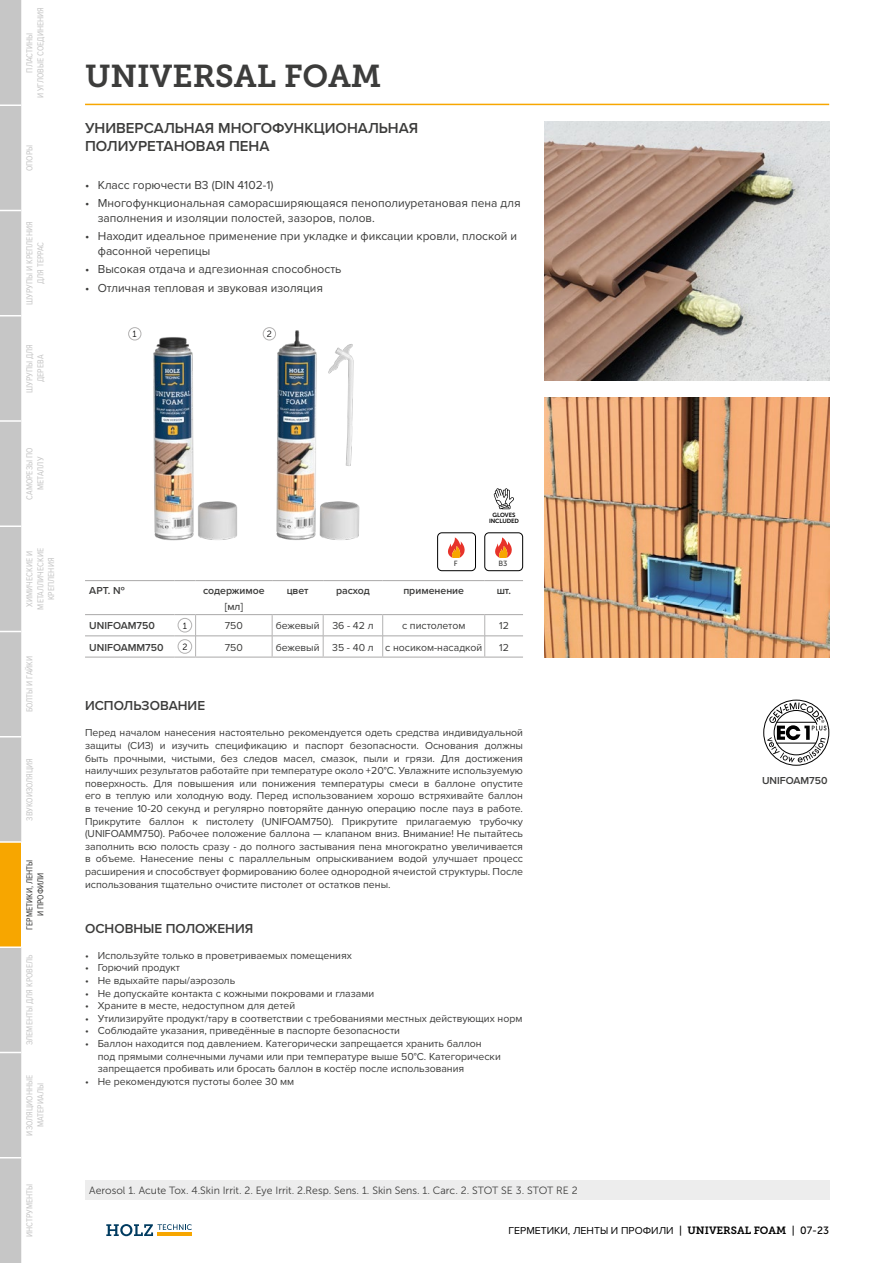
<style>
.page{position:relative;width:893px;height:1263px;background:#fff}
.page>*{position:absolute;margin:0;border:0;box-sizing:border-box;transform-origin:0 0}
.HEAD_CAP_9{font:31.5px "Museo Slab 700";color:#3c3c3b}
.SUBHEAD_CAP_12{font:600 15px/18px "Proxima Nova";color:#3c3c3b}
.TITOLO{font:600 13.5px "Proxima Nova";color:#3c3c3b}
.t1{font:12px/14.4px "Proxima Nova";color:#3c3c3b}
.Body{font:10.5px/12.6px "Proxima Nova";color:#3c3c3b;text-align:justify}
.nota_riquadro_grigio{font:10.5px "Museo Sans 300";color:#3c3c3b}
.TABLE_BODY_CENTRED{font:10.5px "Proxima Nova";color:#3c3c3b}
.t2{font:10.5px "Proxima Nova";color:#000}
.TABLE_HEAD_SX{font:600 10.5px "Proxima Nova";color:#3c3c3b}
.TABLE_HEAD_CENTRO{font:600 10.5px "Proxima Nova";color:#3c3c3b}
.TABLE_HEAD_UNITA{font:500 10.5px "Proxima Nova";color:#3c3c3b}
.t3{font:9px/10.8px "Proxima Nova Cond";color:#c6c6c6;text-align:center}
.t4{font:9px/10.8px "Proxima Nova Cond";color:#3c3c3b;text-align:center}
.NUMERINI{font:9px "Museo Sans 300";color:#000}
.t5{font:7.5px "Museo Sans 500";color:#3c3c3b}
.t6{font:6px/6px "Museo Sans 700";letter-spacing:-.02em;color:#000;text-align:center}
.s1{font-family:"Museo Sans 500"}
.s2{font-family:"Museo Slab 700"}
</style>
<div class="page">
<svg style="left:106px;top:1224px;width:86px;height:12px"></svg>
<img style="left:128px;top:327px;width:232px;height:214px">
<div style="left:85px;top:1180px;width:744px;height:19px;background:#ededed"></div>
<hr style="left:485px;top:580px;width:38px;height:1px;background:#b3b2b2">
<hr style="left:485px;top:614px;width:38px;height:1px;background:#b3b2b2">
<hr style="left:85px;top:580px;width:89px;height:1px;background:#b3b2b2">
<svg style="left:174px;top:580px;width:22px;height:1px"></svg>
<hr style="left:196px;top:580px;width:76px;height:1px;background:#b3b2b2">
<hr style="left:272px;top:580px;width:51px;height:1px;background:#b3b2b2">
<hr style="left:323px;top:580px;width:60px;height:1px;background:#b3b2b2">
<hr style="left:383px;top:580px;width:102px;height:1px;background:#b3b2b2">
<hr style="left:85px;top:614px;width:89px;height:1px;background:#b3b2b2">
<hr style="left:196px;top:614px;width:76px;height:1px;background:#b3b2b2">
<hr style="left:272px;top:614px;width:51px;height:1px;background:#b3b2b2">
<hr style="left:323px;top:614px;width:60px;height:1px;background:#b3b2b2">
<hr style="left:383px;top:614px;width:102px;height:1px;background:#b3b2b2">
<hr style="left:85px;top:635px;width:89px;height:1px;background:#b3b2b2">
<hr style="left:196px;top:635px;width:76px;height:1px;background:#b3b2b2">
<hr style="left:272px;top:635px;width:51px;height:1px;background:#b3b2b2">
<hr style="left:323px;top:635px;width:59px;height:1px;background:#b3b2b2">
<hr style="left:383px;top:635px;width:102px;height:1px;background:#b3b2b2">
<hr style="left:485px;top:635px;width:38px;height:1px;background:#b3b2b2">
<hr style="left:85px;top:656px;width:89px;height:2px;background:#b3b2b2">
<hr style="left:174px;top:656px;width:22px;height:2px;background:#b3b2b2">
<hr style="left:196px;top:656px;width:76px;height:2px;background:#b3b2b2">
<hr style="left:272px;top:656px;width:51px;height:2px;background:#b3b2b2">
<hr style="left:323px;top:656px;width:60px;height:2px;background:#b3b2b2">
<hr style="left:383px;top:656px;width:102px;height:2px;background:#b3b2b2">
<hr style="left:485px;top:656px;width:38px;height:2px;background:#b3b2b2">
<svg style="left:174px;top:614px;width:22px;height:42px"></svg>
<svg style="left:272px;top:615px;width:1px;height:41px"></svg>
<svg style="left:323px;top:615px;width:1px;height:41px"></svg>
<svg style="left:382px;top:615px;width:1px;height:41px"></svg>
<svg style="left:484px;top:615px;width:1px;height:41px"></svg>
<div style="left:178px;top:618px;width:14px;height:14px;border:1px solid #b3b2b2;border-radius:50%"></div>
<div style="left:178px;top:639px;width:14px;height:14px;border:1px solid #b3b2b2;border-radius:50%"></div>
<div style="left:128px;top:327px;width:13px;height:13px;border:1px solid #b3b2b2;border-radius:50%"></div>
<div style="left:263px;top:327px;width:13px;height:13px;border:1px solid #b3b2b2;border-radius:50%"></div>
<svg style="left:0;top:0;width:21px;height:1263px;background:#cac4b6"></svg>
<hr style="left:85px;top:104px;width:744px;height:1px;background:#f7a600">
<svg style="left:763px;top:700px;width:66px;height:65px"></svg>
<svg style="left:448px;top:537px;width:17px;height:21px"></svg>
<div style="left:437px;top:532px;width:39px;height:39px;border:1px solid #000;border-radius:4px"></div>
<svg style="left:495px;top:537px;width:17px;height:21px"></svg>
<div style="left:484px;top:532px;width:39px;height:39px;border:1px solid #000;border-radius:4px"></div>
<svg style="left:494px;top:488px;width:20px;height:21px"></svg>
<img style="left:544px;top:398px;width:285px;height:259px">
<img style="left:544px;top:121px;width:285px;height:260px">
<p class="t3" style="left:24px;top:98px;width:93px;rotate:-90deg">ПЛАСТИНЫ<br>И УГЛОВЫЕ СОЕДИНЕНИЯ</p>
<p class="t3" style="left:24px;top:171px;width:28px;rotate:-90deg">ОПОРЫ</p>
<p class="t3" style="left:24px;top:305px;width:85px;rotate:-90deg">ШУРУПЫ И КРЕПЛЕНИЯ<br>ДЛЯ ТЕРРАС</p>
<p class="t3" style="left:24px;top:393px;width:50px;rotate:-90deg">ШУРУПЫ ДЛЯ<br>ДЕРЕВА</p>
<p class="t3" style="left:24px;top:500px;width:54px;rotate:-90deg">САМОРЕЗЫ ПО<br>МЕТАЛЛУ</p>
<p class="t3" style="left:24px;top:610px;width:63px;rotate:-90deg">ХИМИЧЕСКИЕ И<br>МЕТАЛЛИЧЕСКИЕ<br>КРЕПЛЕНИЯ</p>
<p class="t3" style="left:24px;top:712px;width:58px;rotate:-90deg">БОЛТЫ И ГАЙКИ</p>
<p class="t3" style="left:24px;top:821px;width:64px;rotate:-90deg">ЗВУКОИЗОЛЯЦИЯ</p>
<p class="t4" style="left:24px;top:930px;width:72px;rotate:-90deg">ГЕРМЕТИКИ, ЛЕНТЫ<br>И ПРОФИЛИ</p>
<p class="t3" style="left:24px;top:1045px;width:93px;rotate:-90deg">ЭЛЕМЕНТЫ ДЛЯ КРОВЕЛЬ</p>
<p class="t3" style="left:24px;top:1135px;width:62px;rotate:-90deg">ИЗОЛЯЦИОННЫЕ<br>МАТЕРИАЛЫ</p>
<p class="t3" style="left:24px;top:1237px;width:55px;rotate:-90deg">ИНСТРУМЕНТЫ</p>
<p class="HEAD_CAP_9" style="left:85px;top:59px;width:298px">UNIVERSAL FOAM</p>
<p class="SUBHEAD_CAP_12" style="left:85px;top:119px;width:335px">УНИВЕРСАЛЬНАЯ МНОГОФУНКЦИОНАЛЬНАЯ<br>ПОЛИУРЕТАНОВАЯ ПЕНА</p>
<p class="t1" style="left:85px;top:177px;width:190px">• Класс горючести B3 (DIN 4102-1)</p>
<p class="t1" style="left:98px;top:196px;width:424px;text-indent:-13px">• Многофункциональная саморасширяющаяся пенополиуретановая пена для заполнения и изоляции полостей, зазоров, полов.</p>
<p class="t1" style="left:98px;top:229px;width:421px;text-indent:-13px">• Находит идеальное применение при укладке и фиксации кровли, плоской и фасонной черепицы</p>
<p class="t1" style="left:85px;top:262px;width:258px">• Высокая отдача и адгезионная способность</p>
<p class="t1" style="left:85px;top:280px;width:239px">• Отличная тепловая и звуковая изоляция</p>
<p class="NUMERINI" style="left:133px;top:329px;width:6px">1</p>
<p class="NUMERINI" style="left:267px;top:329px;width:7px">2</p>
<p class="t6" style="left:489px;top:512px;width:31px">GLOVES<br>INCLUDED</p>
<p class="t5" style="left:454px;top:559px;width:5px">F</p>
<p class="t5" style="left:498px;top:559px;width:11px">B3</p>
<p class="TABLE_HEAD_SX" style="left:89px;top:582px;width:37px">АРТ. №</p>
<p class="TABLE_HEAD_CENTRO" style="left:203px;top:582px;width:63px">содержимое</p>
<p class="TABLE_HEAD_CENTRO" style="left:287px;top:582px;width:23px">цвет</p>
<p class="TABLE_HEAD_CENTRO" style="left:336px;top:582px;width:35px">расход</p>
<p class="TABLE_HEAD_CENTRO" style="left:403px;top:582px;width:62px">применение</p>
<p class="TABLE_HEAD_CENTRO" style="left:497px;top:582px;width:16px">шт.</p>
<p class="TABLE_HEAD_UNITA" style="left:225px;top:599px;width:20px">[мл]</p>
<p class="TABLE_HEAD_SX" style="left:89px;top:618px;width:67px">UNIFOAM750</p>
<p class="NUMERINI" style="left:183px;top:621px;width:6px">1</p>
<p class="TABLE_BODY_CENTRED" style="left:225px;top:618px;width:20px">750</p>
<p class="TABLE_BODY_CENTRED" style="left:276px;top:618px;width:45px">бежевый</p>
<p class="TABLE_BODY_CENTRED" style="left:332px;top:618px;width:43px">36 - 42 л</p>
<p class="TABLE_BODY_CENTRED" style="left:402px;top:618px;width:65px">с пистолетом</p>
<p class="TABLE_BODY_CENTRED" style="left:499px;top:618px;width:11px">12</p>
<p class="TABLE_HEAD_SX" style="left:89px;top:639px;width:76px">UNIFOAMM750</p>
<p class="NUMERINI" style="left:182px;top:642px;width:7px">2</p>
<p class="TABLE_BODY_CENTRED" style="left:225px;top:639px;width:20px">750</p>
<p class="TABLE_BODY_CENTRED" style="left:276px;top:639px;width:45px">бежевый</p>
<p class="TABLE_BODY_CENTRED" style="left:332px;top:639px;width:43px">35 - 40 л</p>
<p class="TABLE_BODY_CENTRED" style="left:385px;top:639px;width:98px">с носиком-насадкой</p>
<p class="TABLE_BODY_CENTRED" style="left:499px;top:639px;width:11px">12</p>
<p class="TITOLO" style="left:85px;top:696px;width:122px">ИСПОЛЬЗОВАНИЕ</p>
<p class="Body" style="left:85px;top:726px;width:439px">Перед началом нанесения настоятельно рекомендуется одеть средства индивидуальной защиты (СИЗ) и изучить спецификацию и паспорт безопасности. Основания должны быть прочными, чистыми, без следов масел, смазок, пыли и грязи. Для достижения наилучших результатов работайте при температуре около +20°C. Увлажните используемую поверхность. Для повышения или понижения температуры смеси в баллоне опустите его в теплую или холодную воду. Перед использованием хорошо встряхивайте баллон в течение 10-20 секунд и регулярно повторяйте данную операцию после пауз в работе.<br>Прикрутите баллон к пистолету (UNIFOAM750). Прикрутите прилагаемую трубочку (UNIFOAMM750). Рабочее положение баллона — клапаном вниз. Внимание! Не пытайтесь заполнить всю полость сразу - до полного застывания пена многократно увеличивается в объеме. Нанесение пены с параллельным опрыскиванием водой улучшает процесс расширения и способствует формированию более однородной ячеистой структуры. После использования тщательно очистите пистолет от остатков пены.</p>
<p class="TITOLO" style="left:85px;top:918px;width:170px">ОСНОВНЫЕ ПОЛОЖЕНИЯ</p>
<p class="Body" style="left:85px;top:948px;width:268px">• Используйте только в проветриваемых помещениях</p>
<p class="Body" style="left:85px;top:961px;width:97px">• Горючий продукт</p>
<p class="Body" style="left:85px;top:974px;width:152px">• Не вдыхайте пары/аэрозоль</p>
<p class="Body" style="left:85px;top:986px;width:291px">• Не допускайте контакта с кожными покровами и глазами</p>
<p class="Body" style="left:85px;top:999px;width:212px">• Храните в месте, недоступном для детей</p>
<p class="Body" style="left:85px;top:1011px;width:439px">• Утилизируйте продукт/тару в соответствии с требованиями местных действующих норм</p>
<p class="Body" style="left:85px;top:1024px;width:316px">• Соблюдайте указания, приведённые в паспорте безопасности</p>
<p class="Body" style="left:98px;top:1037px;width:404px;text-align:left;text-indent:-13px">• Баллон находится под давлением. Категорически запрещается хранить баллон под прямыми солнечными лучами или при температуре выше 50°C. Категорически запрещается пробивать или бросать баллон в костёр после использования</p>
<p class="Body" style="left:85px;top:1074px;width:211px">• Не рекомендуются пустоты более 30 мм</p>
<p class="nota_riquadro_grigio" style="left:89px;top:1184px;width:490px">Aerosol 1. Acute Tox. 4.Skin Irrit. 2. Eye Irrit. 2.Resp. Sens. 1. Skin Sens. 1. Carc. 2. STOT SE 3. STOT RE 2</p>
<p class="TABLE_HEAD_SX" style="left:762px;top:773px;width:67px">UNIFOAM750</p>
<p class="t2" style="left:508px;top:1223px;width:322px">ГЕРМЕТИКИ, ЛЕНТЫ И ПРОФИЛИ <span class="s1">|</span> <span class="s2">UNIVERSAL FOAM</span> <span class="s1">| 07-23</span></p>
</div>
